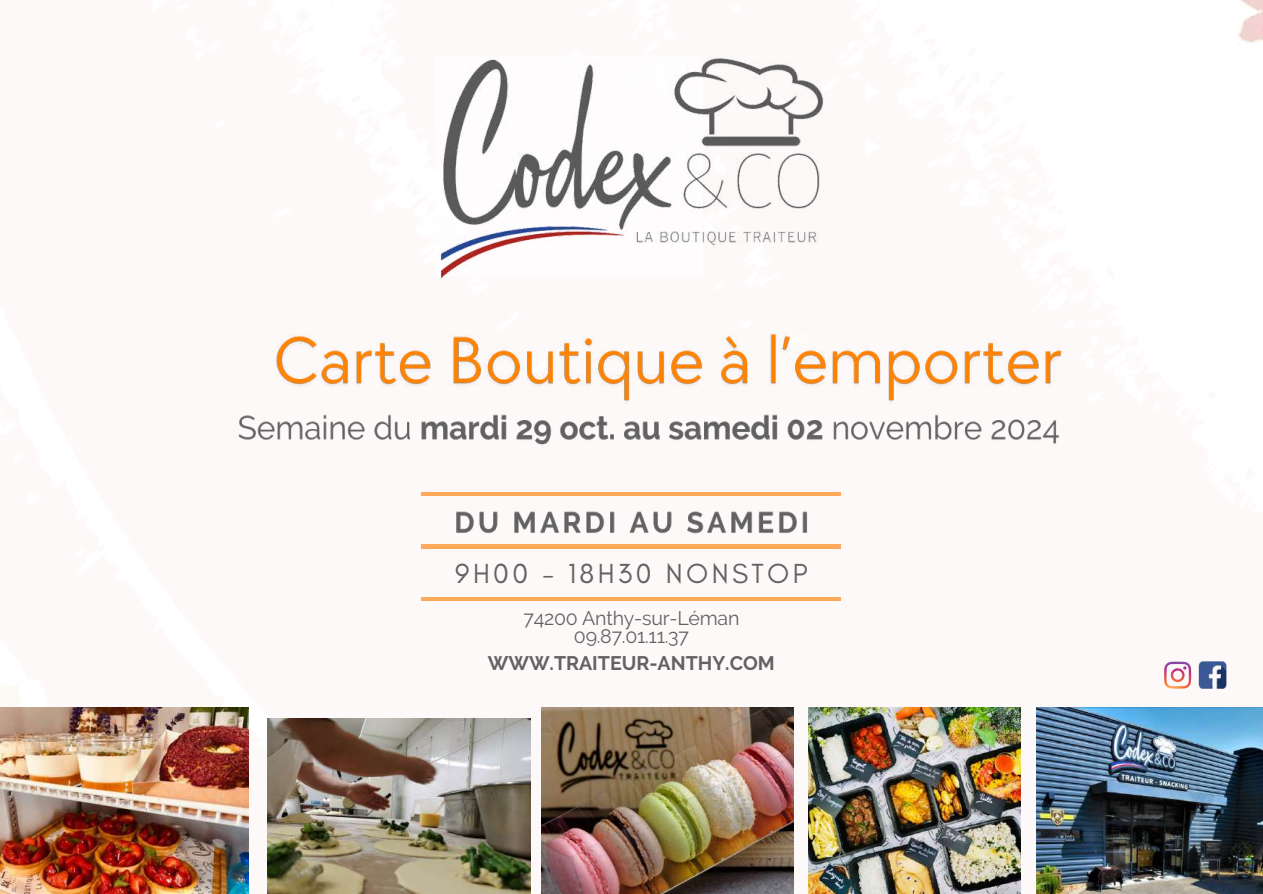
<style>
.page{position:relative;width:1263px;height:894px;background:#fff}
.page>*{position:absolute;margin:0;border:0;box-sizing:border-box;transform-origin:0 0}
.t1{font:28.05px "Glacial Indifference";letter-spacing:.12em;color:#626262}
.t2{font:19.5px/17.9px "Raleway";letter-spacing:-.015em;color:#626262;text-align:center}
.t3{font:700 19.5px "Raleway";color:#626262}
</style>
<div class="page">
<hr style="left:422px;top:492px;width:419px;height:3px;background:#ffaa5b">
<hr style="left:422px;top:545px;width:419px;height:3px;background:#ffaa5b">
<img style="left:456px;top:511px;width:352px;height:23px">
<hr style="left:422px;top:544px;width:419px;height:3px;background:#ffaa5b">
<hr style="left:422px;top:597px;width:419px;height:3px;background:#ffaa5b">
<img style="left:542px;top:707px;width:252px;height:186px">
<img style="left:0;top:707px;width:249px;height:186px">
<img style="left:267px;top:718px;width:263px;height:175px">
<img style="left:1037px;top:707px;width:226px;height:185px">
<img style="left:1198px;top:661px;width:29px;height:27px">
<svg style="left:1164px;top:661px;width:27px;height:27px"></svg>
<img style="left:440px;top:56px;width:386px;height:223px">
<img style="left:808px;top:707px;width:213px;height:186px">
<img style="left:276px;top:333px;width:786px;height:71px">
<img style="left:238px;top:414px;width:821px;height:31px">
<h1 class="t1" style="left:455px;top:556px;width:354px">9H00 - 18H30 NONSTOP</h1>
<p class="t2" style="left:523px;top:609px;width:217px">74200 Anthy-sur-Léman<br>09.87.01.11.37</p>
<p class="t3" style="left:488px;top:651px;width:289px">WWW.TRAITEUR-ANTHY.COM</p>
</div>
